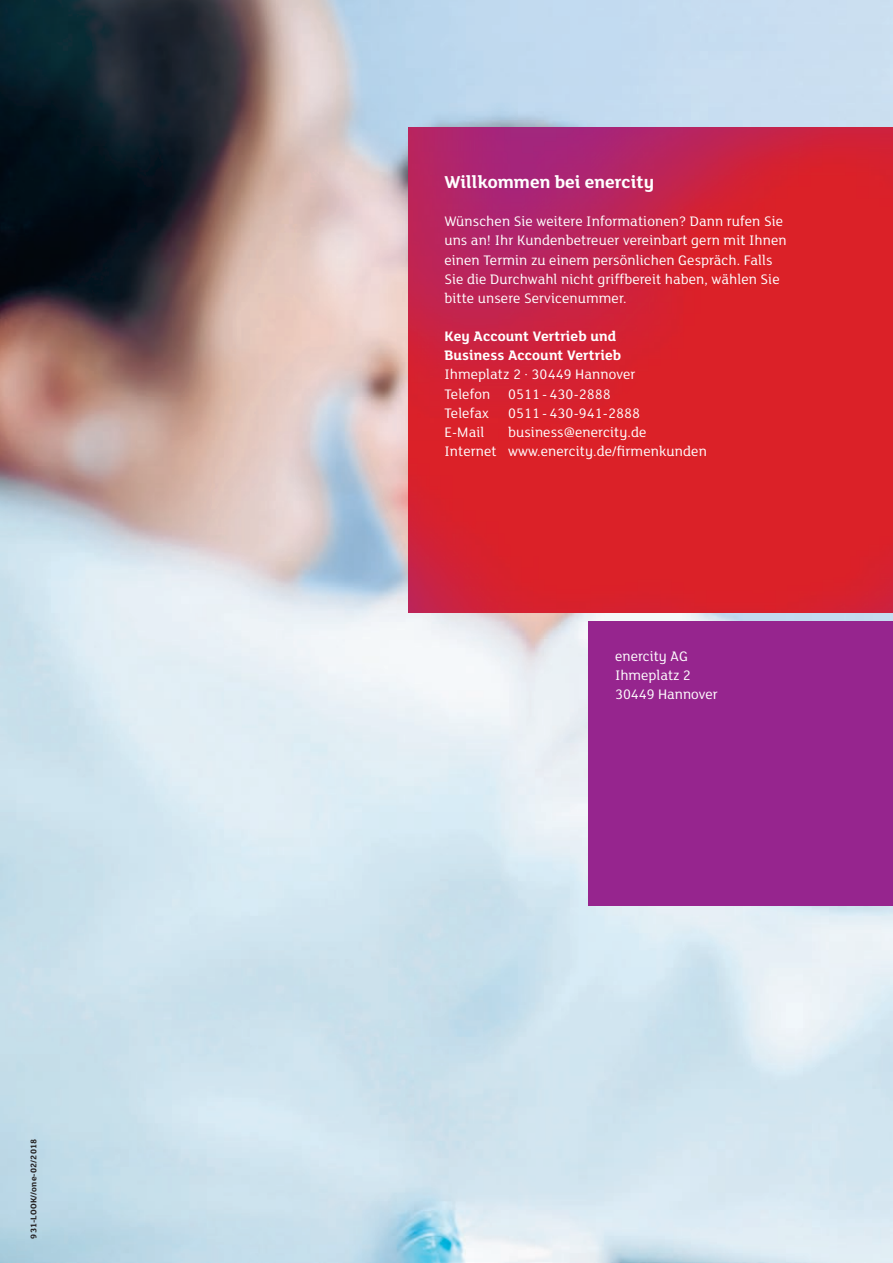
<style>
.page{position:relative;width:893px;height:1263px;background:#fff}
.page>*{position:absolute;margin:0;border:0;box-sizing:border-box;transform-origin:0 0}
.t1{font:700 18.75px "FS Lola";color:#fff}
.t2{font:15px/19.2px "FS Lola";letter-spacing:.005em;color:#fff}
.t3{font:700 15px/19.2px "FS Lola";letter-spacing:.005em;color:#fff}
.t4{font:700 9px "FS Lola";letter-spacing:.015em;color:#231f20}
</style>
<div class="page">
<img style="left:0;top:0;width:893px;height:1263px">
<img style="left:408px;top:128px;width:485px;height:484px">
<div style="left:589px;top:621px;width:304px;height:285px;background:#96258e"></div>
<p class="t4" style="left:27px;top:1238px;width:101px;rotate:-90deg">931-LOOK//one-02/2018</p>
<p class="t1" style="left:444px;top:169px;width:211px">Willkommen bei enercity</p>
<p class="t2" style="left:444px;top:211px;width:344px">Wünschen Sie weitere Informationen? Dann rufen Sie uns an! Ihr Kundenbetreuer vereinbart gern mit Ihnen einen Termin zu einem persönlichen Gespräch. Falls Sie die Durchwahl nicht griffbereit haben, wählen Sie bitte unsere Servicenummer.</p>
<p class="t3" style="left:444px;top:326px;width:178px">Key Account Vertrieb und<br>Business Account Vertrieb</p>
<p class="t2" style="left:444px;top:364px;width:193px">Ihmeplatz 2 · 30449 Hannover<br>Telefon 0511 - 430-2888<br>Telefax</p>
<p class="t2" style="left:508px;top:402px;width:133px">0511 - 430-941-2888</p>
<p class="t2" style="left:444px;top:422px;width:264px;text-align:center">business@enercity.de<br>Internet www.enercity.de/firmenkunden</p>
<p class="t2" style="left:444px;top:422px;width:41px">E-Mail</p>
<p class="t2" style="left:615px;top:646px;width:104px">enercity AG<br>Ihmeplatz 2<br>30449 Hannover</p>
</div>
